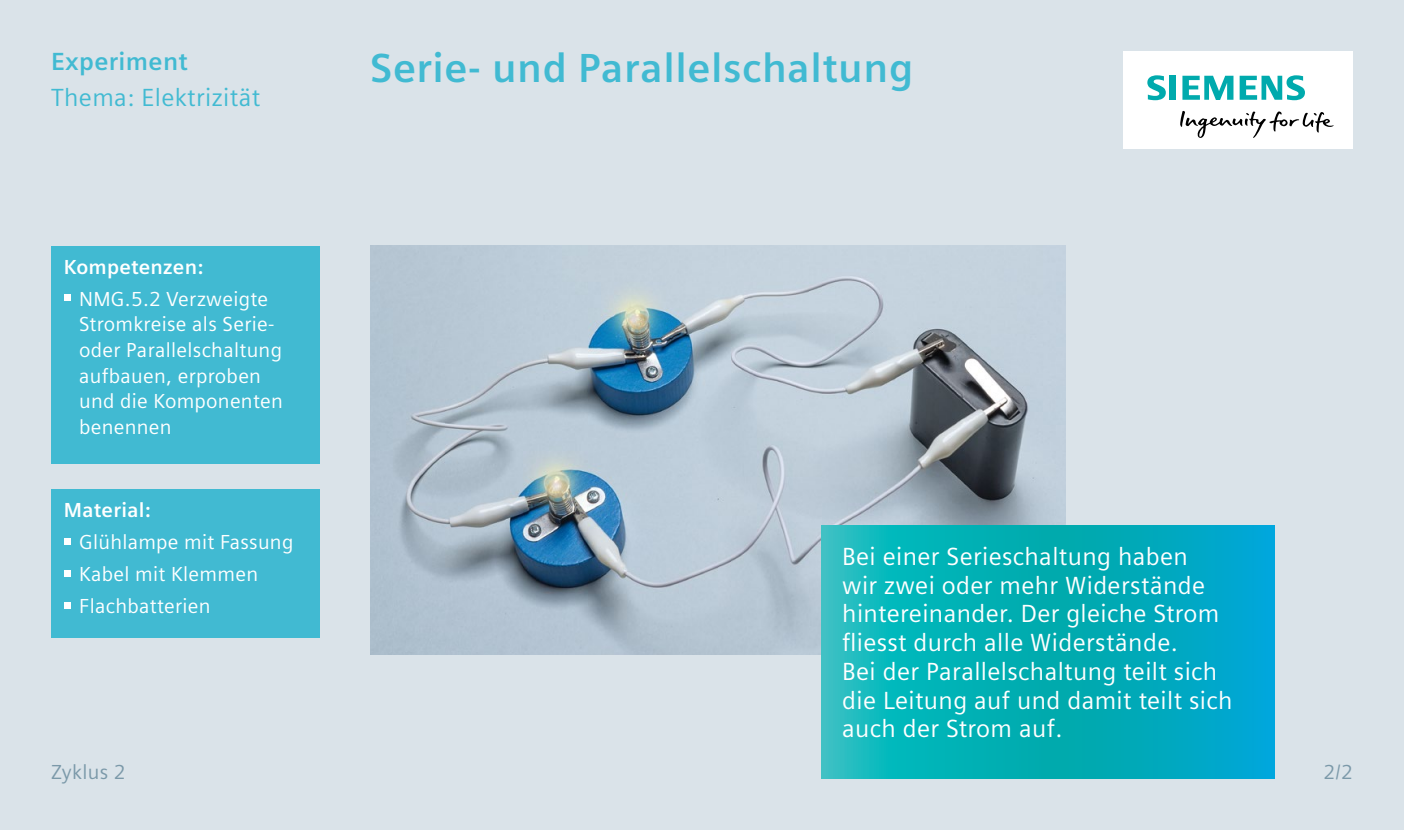
<style>
.page{position:relative;width:1404px;height:830px;background:#fff}
.page>*{position:absolute;margin:0;border:0;box-sizing:border-box;transform-origin:0 0}
.t1{font:700 40.5px "Siemens Sans";letter-spacing:.015em;color:#41bad2}
.t2{font:24.75px/28.8px "Siemens Sans";letter-spacing:.015em;color:#fff}
.t3{font:24.75px "Siemens Sans";letter-spacing:.015em;color:#41bad2}
.t4{font:700 24.75px "Siemens Sans";letter-spacing:.015em;color:#41bad2}
.t5{font:20.25px/25.4px "Siemens Sans";letter-spacing:.015em;color:#fff}
.t6{font:700 20.25px "Siemens Sans";letter-spacing:.015em;color:#fff}
.t7{font:20.25px "Siemens Sans";letter-spacing:.015em;color:#7b99a9}
</style>
<div class="page">
<div style="left:0;top:0;width:1403px;height:829px;background:#dae3e9"></div>
<div style="left:1123px;top:51px;width:229px;height:97px;background:#fff"></div>
<svg style="left:1180px;top:111px;width:153px;height:27px"></svg>
<svg style="left:1147px;top:75px;width:29px;height:25px"></svg>
<svg style="left:1182px;top:76px;width:51px;height:24px"></svg>
<svg style="left:1239px;top:75px;width:65px;height:25px"></svg>
<img style="left:370px;top:245px;width:695px;height:409px">
<svg style="left:821px;top:525px;width:453px;height:253px;background:#05aebb"></svg>
<div style="left:51px;top:245px;width:268px;height:218px;background:#41bad2"></div>
<div style="left:64px;top:294px;width:6px;height:7px;background:#fff"></div>
<div style="left:51px;top:489px;width:268px;height:148px;background:#41bad2"></div>
<div style="left:64px;top:537px;width:6px;height:7px;background:#fff"></div>
<div style="left:64px;top:569px;width:6px;height:7px;background:#fff"></div>
<div style="left:64px;top:601px;width:6px;height:7px;background:#fff"></div>
<p class="t4" style="left:51px;top:47px;width:138px">Experiment</p>
<p class="t3" style="left:51px;top:84px;width:211px">Thema: Elektrizität</p>
<p class="t6" style="left:64px;top:255px;width:141px">Kompetenzen:</p>
<p class="t5" style="left:79px;top:286px;width:205px">NMG.5.2 Verzweigte<br>Stromkreise als Serie&shy;oder Parallelschaltung aufbauen, erproben und die Komponenten benennen</p>
<p class="t6" style="left:64px;top:498px;width:88px">Material:</p>
<p class="t5" style="left:79px;top:526px;width:216px;line-height:31.9px">Glühlampe mit Fassung<br>Kabel mit Klemmen<br>Flachbatterien</p>
<h1 class="t1" style="left:370px;top:45px;width:544px">Serie- und Parallelschaltung</h1>
<p class="t2" style="left:842px;top:542px;width:392px">Bei einer Serieschaltung haben<br>wir zwei oder mehr Widerstände hintereinander. Der gleiche Strom fliesst durch alle Widerstände.<br>Bei der Parallelschaltung teilt sich die Leitung auf und damit teilt sich auch der Strom auf.</p>
<p class="t7" style="left:51px;top:760px;width:76px">Zyklus 2</p>
<p class="t7" style="left:1323px;top:760px;width:31px">2/2</p>
</div>
